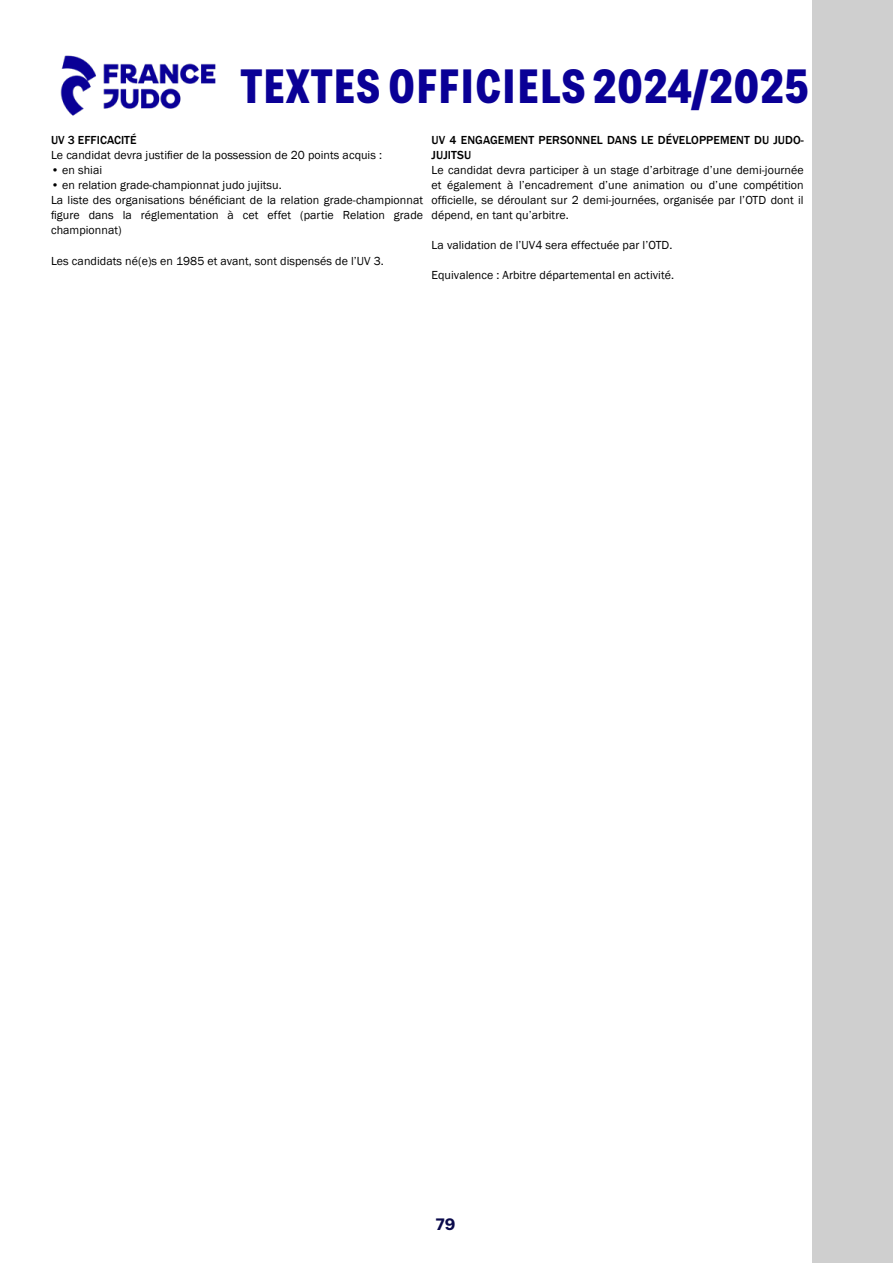
<style>
.page{position:relative;width:893px;height:1263px;background:#fff}
.page>*{position:absolute;margin:0;border:0;box-sizing:border-box;transform-origin:0 0}
.t1{font:700 48px "Grtsk Zetta";letter-spacing:.01em;color:#0a0096}
.t2{font:600 16.5px "Grtsk Peta";color:#0a0a4b}
.t3{font:12px/15px "Franklin Gothic";letter-spacing:.005em;color:#000}
.t4{font:500 12px/14.4px "Franklin Gothic";letter-spacing:.005em;color:#000}
</style>
<div class="page">
<img style="left:60px;top:55px;width:156px;height:61px">
<div style="left:812px;top:0;width:81px;height:1263px;background:#cfcfcf"></div>
<h1 class="t1" style="left:240px;top:56px;width:570px">TEXTES OFFICIELS 2024/2025</h1>
<p class="t4" style="left:51px;top:133px;width:87px">UV 3 EFFICACITÉ</p>
<p class="t3" style="left:51px;top:148px;width:333px">Le candidat devra justifier de la possession de 20 points acquis :</p>
<p class="t3" style="left:51px;top:163px;width:53px">• en shiai</p>
<p class="t3" style="left:51px;top:178px;width:374px">• en relation grade-championnat judo jujitsu.<br>La liste des organisations bénéficiant de la relation grade-championnat figure dans la réglementation à cet effet (partie Relation grade championnat)</p>
<p class="t3" style="left:51px;top:253px;width:334px">Les candidats né(e)s en 1985 et avant, sont dispensés de l’UV 3.</p>
<p class="t4" style="left:432px;top:133px;width:374px">UV 4 ENGAGEMENT PERSONNEL DANS LE DÉVELOPPEMENT DU JUDO-<br>JUJITSU</p>
<p class="t3" style="left:432px;top:163px;width:374px;text-align:justify">Le candidat devra participer à un stage d’arbitrage d’une demi-journée et également à l’encadrement d’une animation ou d’une compétition officielle, se déroulant sur 2 demi-journées, organisée par l’OTD dont il dépend, en tant qu’arbitre.</p>
<p class="t3" style="left:432px;top:238px;width:242px">La validation de l’UV4 sera effectuée par l’OTD.</p>
<p class="t3" style="left:432px;top:268px;width:244px">Equivalence : Arbitre départemental en activité.</p>
<h2 class="t2" style="left:436px;top:1214px;width:21px">79</h2>
</div>
